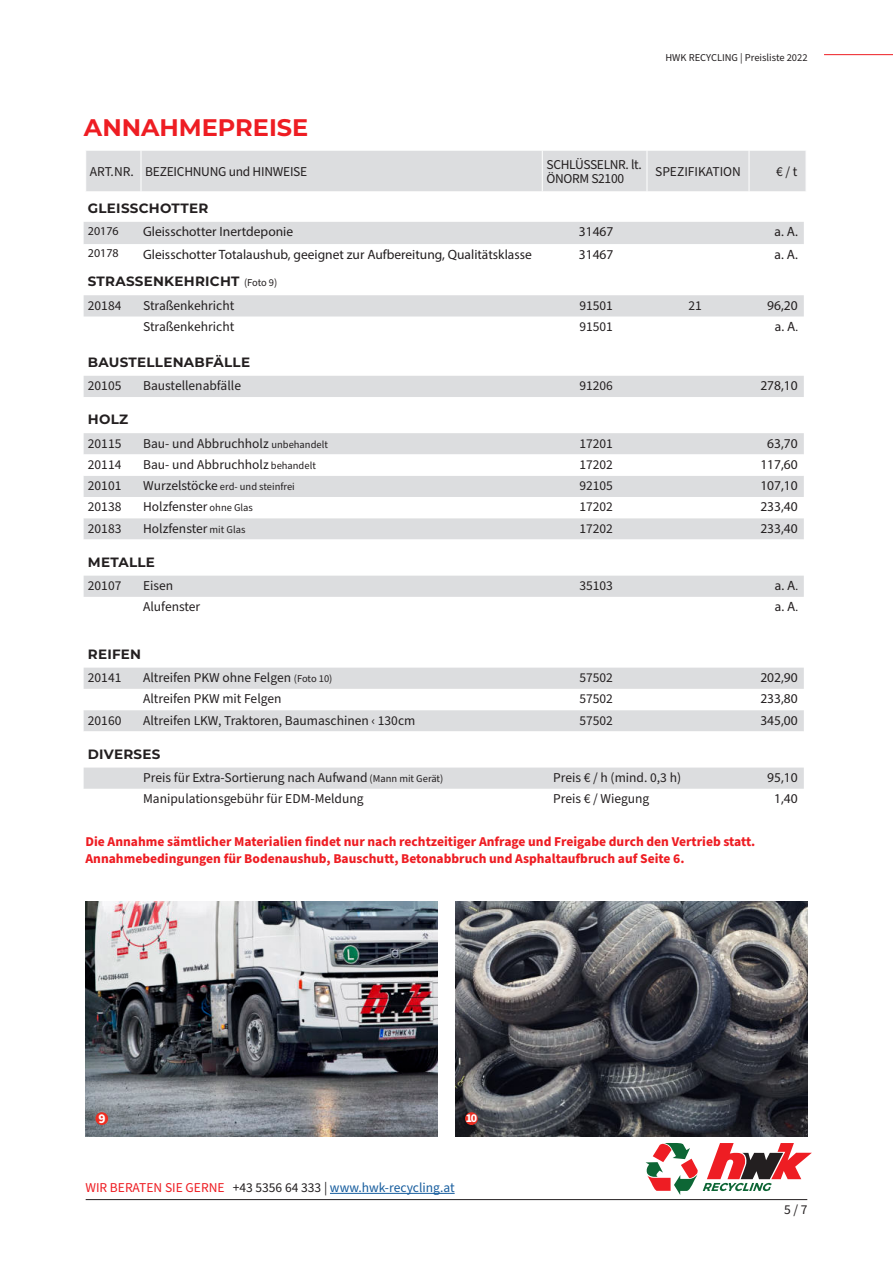
<style>
.page{position:relative;width:893px;height:1263px;background:#fff}
.page>*{position:absolute;margin:0;border:0;box-sizing:border-box;transform-origin:0 0}
.t1{font:700 24px "Montserrat";color:#ee1d23}
.t2{font:13.5px "Source Sans Pro";color:#231f20}
.t3{font:13.5px "Myriad Pro";color:#231f20}
.t4{font:700 13.5px/16.5px "Source Sans Pro";color:#ee1d23}
.t5{font:700 13.5px "Montserrat";letter-spacing:.02em;color:#231f20}
.t6{font:13.5px "Source Sans Pro";color:#175d9e}
.t7{font:13.5px "Source Sans Pro";letter-spacing:-.02em;color:#231f20}
.t8{font:13.5px/13.5px "Source Sans Pro";letter-spacing:-.025em;color:#231f20}
.t9{font:700 13.5px "Source Sans Pro";color:#fff}
.t10{font:12px "Myriad Pro";color:#231f20}
.t11{font:700 12px "Source Sans Pro";color:#fff}
.t12{font:10.5px "Source Sans Pro";color:#231f20}
.s1{font-family:"Source Sans Pro";font-weight:400;font-size:10.5px}
.s2{font-size:12px}
.s3{font-size:10.5px}
.s4{font-size:13.5px}
.s5{color:#ee1d23}
.s6{color:#231f20}
</style>
<div class="page">
<hr style="left:86px;top:1199px;width:721px;height:1px;background:#231f20">
<div style="left:86px;top:151px;width:720px;height:40px;background:#dcdddf"></div>
<hr style="left:141px;top:150px;width:1px;height:42px;background:#fff">
<hr style="left:542px;top:150px;width:1px;height:42px;background:#fff">
<hr style="left:647px;top:150px;width:1px;height:42px;background:#fff">
<hr style="left:749px;top:150px;width:1px;height:42px;background:#fff">
<div style="left:84px;top:222px;width:720px;height:22px;background:#dcdddf"></div>
<svg style="left:84px;top:295px;width:720px;height:494px"></svg>
<hr style="left:824px;top:54px;width:69px;height:1px;background:#ee1d23">
<hr style="left:330px;top:1193px;width:125px;height:1px;background:#175d9e">
<svg style="left:646px;top:1143px;width:166px;height:52px"></svg>
<img style="left:86px;top:901px;width:352px;height:236px">
<div style="left:95px;top:1112px;width:13px;height:13px;background:#ee2e22;border-radius:50%"></div>
<img style="left:455px;top:901px;width:352px;height:236px">
<div style="left:465px;top:1112px;width:13px;height:13px;background:#ee2e22;border-radius:50%"></div>
<h1 class="t1" style="left:84px;top:114px;width:226px">ANNAHMEPREISE</h1>
<p class="t12" style="left:665px;top:52px;width:144px">HWK RECYCLING | Preisliste 2022</p>
<p class="t7" style="left:90px;top:165px;width:219px">ART.NR. BEZEICHNUNG und HINWEISE</p>
<p class="t8" style="left:546px;top:159px;width:97px">SCHLÜSSELNR. lt.<br>ÖNORM S2100</p>
<p class="t2" style="left:655px;top:165px;width:87px">SPEZIFIKATION</p>
<p class="t2" style="left:776px;top:165px;width:23px">€ / t</p>
<p class="t5" style="left:88px;top:201px;width:122px">GLEISSCHOTTER</p>
<p class="t10" style="left:88px;top:226px;width:32px">20176</p>
<p class="t3" style="left:143px;top:226px;width:151px">Gleisschotter Inertdeponie</p>
<p class="t3" style="left:579px;top:226px;width:36px">31467</p>
<p class="t3" style="left:775px;top:226px;width:25px">a. A.</p>
<p class="t10" style="left:88px;top:249px;width:32px">20178</p>
<p class="t3" style="left:143px;top:249px;width:390px">Gleisschotter Totalaushub, geeignet zur Aufbereitung, Qualitätsklasse</p>
<p class="t3" style="left:579px;top:249px;width:36px">31467</p>
<p class="t3" style="left:775px;top:249px;width:25px">a. A.</p>
<p class="t5" style="left:88px;top:274px;width:191px">STRASSENKEHRICHT <span class="s1">(Foto 9)</span></p>
<p class="t2" style="left:88px;top:299px;width:35px">20184</p>
<p class="t2" style="left:143px;top:299px;width:93px">Straßenkehricht</p>
<p class="t2" style="left:579px;top:299px;width:35px">91501</p>
<p class="t2" style="left:688px;top:299px;width:15px">21</p>
<p class="t3" style="left:767px;top:300px;width:32px">96,20</p>
<p class="t2" style="left:143px;top:320px;width:93px">Straßenkehricht</p>
<p class="t2" style="left:579px;top:320px;width:35px">91501</p>
<p class="t3" style="left:775px;top:321px;width:24px">a. A<span class="s2">.</span></p>
<p class="t5" style="left:88px;top:355px;width:164px">BAUSTELLENABFÄLLE</p>
<p class="t2" style="left:88px;top:379px;width:35px">20105</p>
<p class="t2" style="left:143px;top:379px;width:99px">Baustellenabfälle</p>
<p class="t2" style="left:579px;top:379px;width:35px">91206</p>
<p class="t3" style="left:760px;top:380px;width:39px">278,10</p>
<p class="t5" style="left:88px;top:412px;width:42px">HOLZ</p>
<p class="t2" style="left:88px;top:437px;width:35px">20115</p>
<p class="t2" style="left:143px;top:437px;width:186px">Bau- und Abbruchholz <span class="s3">unbehandelt</span></p>
<p class="t2" style="left:579px;top:437px;width:35px">17201</p>
<p class="t3" style="left:767px;top:438px;width:32px">63,70</p>
<p class="t2" style="left:88px;top:458px;width:35px">20114</p>
<p class="t2" style="left:143px;top:458px;width:174px">Bau- und Abbruchholz <span class="s3">behandelt</span></p>
<p class="t2" style="left:579px;top:458px;width:35px">17202</p>
<p class="t3" style="left:760px;top:459px;width:39px">117,60</p>
<p class="t2" style="left:88px;top:479px;width:35px">20101</p>
<p class="t12" style="left:143px;top:481px;width:153px"><span class="s4">Wurzelstöcke</span> erd- und steinfrei</p>
<p class="t2" style="left:579px;top:479px;width:35px">92105</p>
<p class="t3" style="left:760px;top:480px;width:39px">107,10</p>
<p class="t2" style="left:88px;top:500px;width:35px">20138</p>
<p class="t2" style="left:143px;top:500px;width:111px">Holzfenster <span class="s3">ohne Glas</span></p>
<p class="t2" style="left:579px;top:500px;width:35px">17202</p>
<p class="t3" style="left:760px;top:502px;width:39px">233,40</p>
<p class="t2" style="left:88px;top:522px;width:35px">20183</p>
<p class="t2" style="left:143px;top:522px;width:104px">Holzfenster <span class="s3">mit Glas</span></p>
<p class="t2" style="left:579px;top:522px;width:35px">17202</p>
<p class="t3" style="left:760px;top:523px;width:39px">233,40</p>
<p class="t5" style="left:88px;top:554px;width:69px">METALLE</p>
<p class="t2" style="left:88px;top:579px;width:35px">20107</p>
<p class="t2" style="left:143px;top:579px;width:32px">Eisen</p>
<p class="t2" style="left:579px;top:579px;width:35px">35103</p>
<p class="t3" style="left:775px;top:580px;width:24px">a. A<span class="s2">.</span></p>
<p class="t2" style="left:143px;top:600px;width:59px">Alufenster</p>
<p class="t3" style="left:775px;top:601px;width:24px">a. A<span class="s2">.</span></p>
<p class="t5" style="left:88px;top:646px;width:55px">REIFEN</p>
<p class="t2" style="left:88px;top:671px;width:35px">20141</p>
<p class="t2" style="left:143px;top:671px;width:191px">Altreifen PKW ohne Felgen <span class="s3">(Foto 10)</span></p>
<p class="t2" style="left:579px;top:671px;width:35px">57502</p>
<p class="t3" style="left:760px;top:672px;width:39px">202,90</p>
<p class="t2" style="left:143px;top:692px;width:140px">Altreifen PKW mit Felgen</p>
<p class="t2" style="left:579px;top:692px;width:35px">57502</p>
<p class="t3" style="left:760px;top:693px;width:39px">233,80</p>
<p class="t2" style="left:88px;top:713px;width:35px">20160</p>
<p class="t2" style="left:143px;top:713px;width:274px">Altreifen LKW, Traktoren, Baumaschinen ‹ 130cm</p>
<p class="t2" style="left:579px;top:713px;width:35px">57502</p>
<p class="t3" style="left:760px;top:715px;width:39px">345,00</p>
<p class="t5" style="left:88px;top:746px;width:74px">DIVERSES</p>
<p class="t2" style="left:143px;top:771px;width:302px">Preis für Extra-Sortierung nach Aufwand <span class="s3">(Mann mit Gerät)</span></p>
<p class="t2" style="left:553px;top:771px;width:130px">Preis € / h (mind. 0,3 h)</p>
<p class="t3" style="left:767px;top:772px;width:32px">95,10</p>
<p class="t2" style="left:143px;top:792px;width:222px">Manipulationsgebühr für EDM-Meldung</p>
<p class="t2" style="left:553px;top:792px;width:98px">Preis € / Wiegung</p>
<p class="t3" style="left:774px;top:793px;width:25px">1,40</p>
<p class="t4" style="left:86px;top:834px;width:671px">Die Annahme sämtlicher Materialien findet nur nach rechtzeitiger Anfrage und Freigabe durch den Vertrieb statt.<br>Annahmebedingungen für Bodenaushub, Bauschutt, Betonabbruch und Asphaltaufbruch auf Seite 6.</p>
<p class="t9" style="left:98px;top:1113px;width:9px">9</p>
<p class="t11" style="left:466px;top:1114px;width:13px">10</p>
<p class="t6" style="left:85px;top:1181px;width:371px"><span class="s5">WIR BERATEN SIE GERNE</span> <span class="s6">+43 5356 64 333 |</span> www.hwk-recycling.at</p>
<p class="t2" style="left:784px;top:1202px;width:25px">5 / 7</p>
</div>
